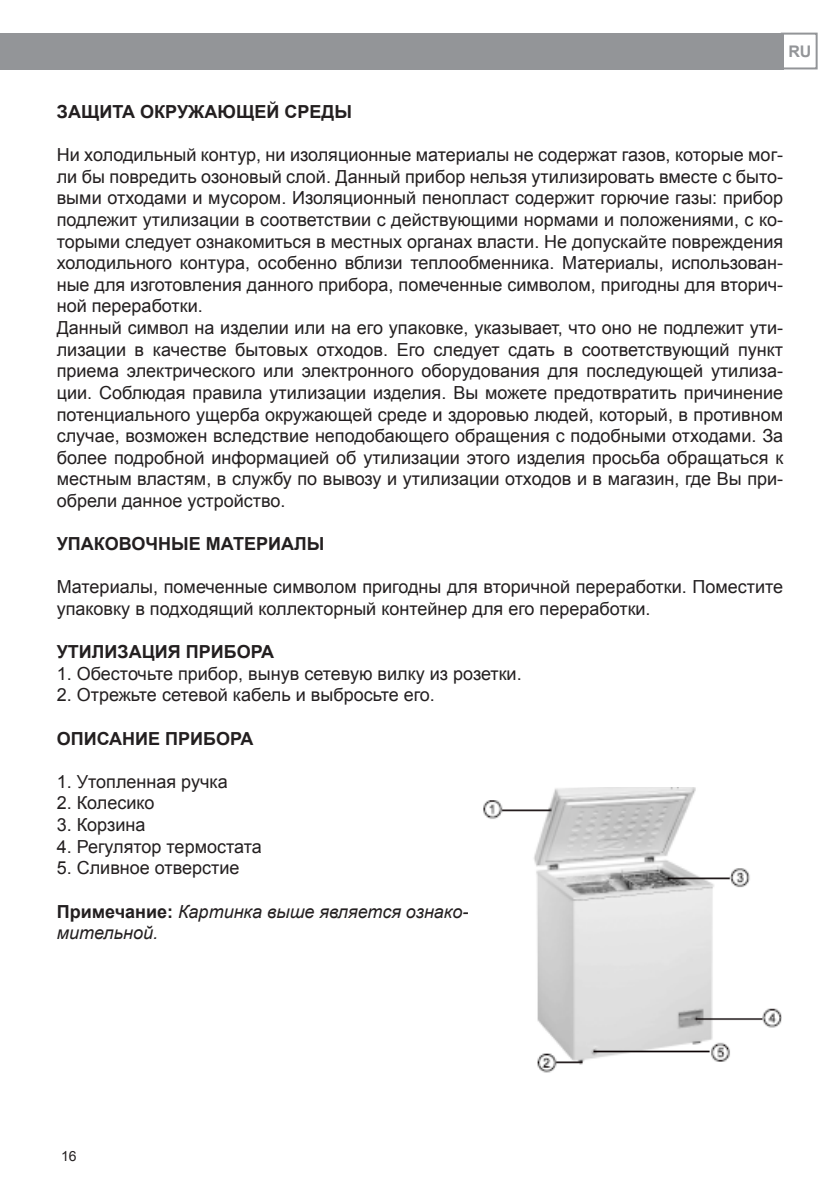
<style>
.page{position:relative;width:840px;height:1191px;background:#fff}
.page>*{position:absolute;margin:0;border:0;box-sizing:border-box;transform-origin:0 0}
.t1{font:18px/21.6px "Arial";color:#231f20}
.t2{font:700 18px "Arial";color:#231f20}
.t3{font:italic 18px/21.6px "Arial";color:#231f20}
.t4{font:700 16px "Arial";color:#939598}
.t5{font:14px "Arial";color:#231f20}
.s1{font-weight:700;font-style:normal}
</style>
<div class="page">
<div style="left:0;top:33px;width:782px;height:36px;background:#939598"></div>
<div style="left:780px;top:33px;width:37px;height:36px;border:2px solid #939598"></div>
<img style="left:483px;top:788px;width:298px;height:285px">
<p class="t4" style="left:788px;top:41px;width:24px">RU</p>
<p class="t2" style="left:57px;top:100px;width:296px">Защита окружающей среды</p>
<p class="t1" style="left:57px;top:144px;width:727px">Н и холодильный контур, ни изоляционные материалы не содержат газов, которые мог&shy;ли бы повредить озоновый слой. Данный прибор нельзя утилизировать вместе с быто&shy;выми отходами и мусором. Изоляционный пенопласт содержит горючие газы: прибор подлежит утилизации в соответствии с действующими нормами и положениями, с ко&shy;торыми следует ознакомиться в местных органах власти. Н е допускайте повреждения холодильного контура, особенно вблизи теплообменника. Материалы, использован&shy;ные для изготовления данного прибора, помеченные символом, пригодны для вторич&shy;ной переработки.<br>Данный символ на изделии или на его упаковке, указывает, что оно не подлежит ути&shy;лизации в качестве бытовых отходов. Его следует сдать в соответствующий пункт приема электрического или электронного оборудования для последующей утилиза&shy;ции. Соблюдая правила утилизации изделия. Вы можете предотвратить причинение потенциального ущерба окружающей среде и здоровью людей, который, в противном случае, возможен вследствие неподобающего обращения с подобными отходами. За более подробной информацией об утилизации этого изделия просьба обращаться к местным властям, в службу по вывозу и утилизации отходов и в магазин, где Вы при&shy;обрели данное устройство.</p>
<p class="t2" style="left:57px;top:532px;width:269px">Упаковочные материалы</p>
<p class="t1" style="left:57px;top:576px;width:727px">Материалы, помеченные символом пригодны для вторичной переработки. Поместите упаковку в подходящий коллекторный контейнер для его переработки.</p>
<p class="t2" style="left:57px;top:640px;width:219px">Утилизация прибора</p>
<p class="t1" style="left:57px;top:663px;width:466px">1. Обесточьте прибор, вынув сетевую вилку из розетки.</p>
<p class="t1" style="left:57px;top:684px;width:379px">2. Отрежьте сетевой кабель и выбросьте его.</p>
<p class="t2" style="left:57px;top:726px;width:198px">Описание прибора</p>
<p class="t1" style="left:57px;top:771px;width:172px">1. Утопленная ручка</p>
<p class="t1" style="left:57px;top:792px;width:99px">2. Колесико</p>
<p class="t1" style="left:57px;top:814px;width:90px">3. Корзина</p>
<p class="t1" style="left:57px;top:835px;width:206px">4. Регулятор термостата</p>
<p class="t1" style="left:57px;top:857px;width:184px">5. Сливное отверстие</p>
<p class="t3" style="left:57px;top:900px;width:413px"><span class="s1">Примечание:</span> Картинка выше является ознако&shy;мительной.</p>
<p class="t5" style="left:61px;top:1147px;width:17px">16</p>
</div>
